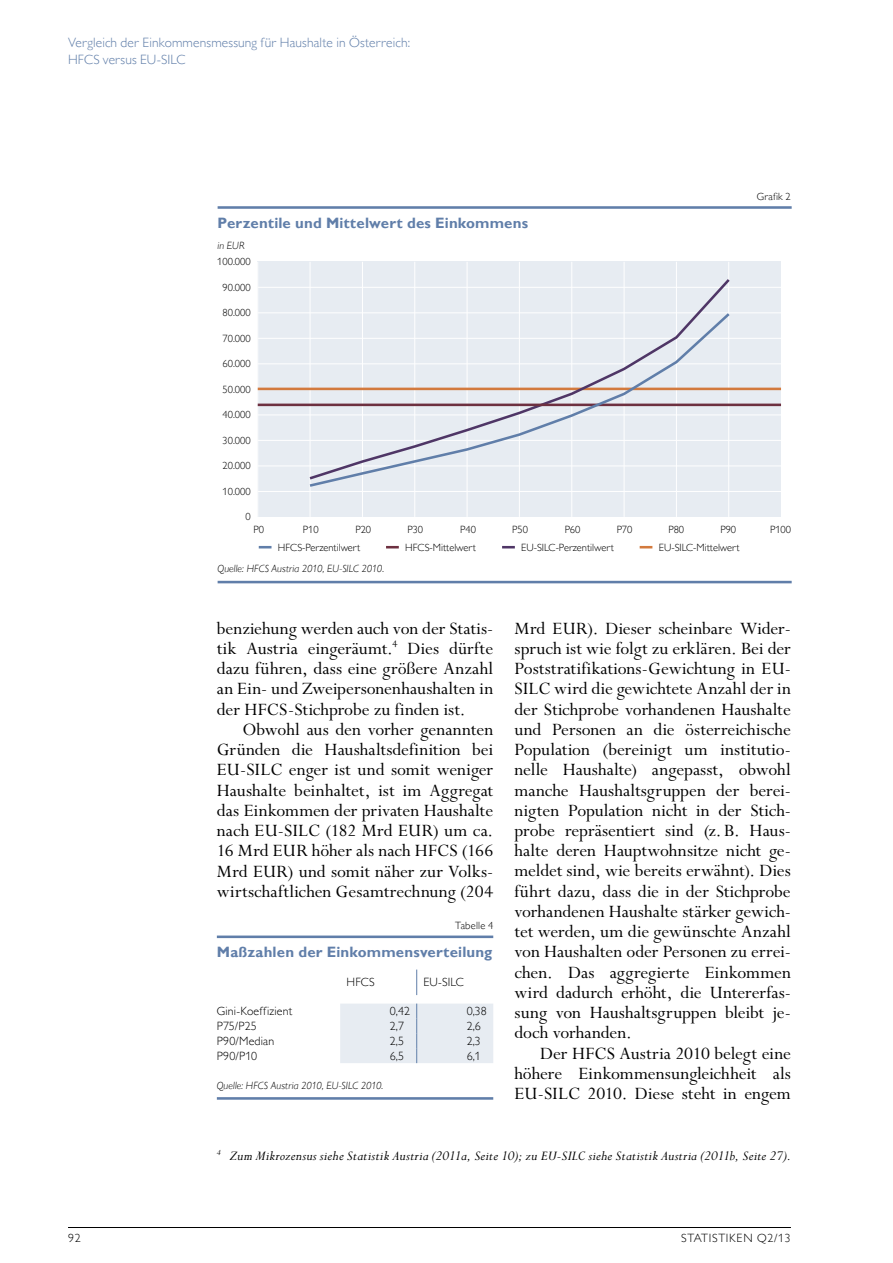
<style>
.page{position:relative;width:893px;height:1263px;background:#fff}
.page>*{position:absolute;margin:0;border:0;box-sizing:border-box;transform-origin:0 0}
.t1{font:19.5px/20.2px "Perpetua Std";color:#000;text-align:justify}
.t2{font:italic 15px "Perpetua Std";letter-spacing:.015em;color:#000}
.t3{font:700 15px "Gill Sans MT Pro";letter-spacing:.01em;color:#607ea9}
.t4{font:300 13.5px/16.5px "Gill Sans MT Pro";letter-spacing:.01em;color:#607ea9}
.t5{font:300 12px "Gill Sans MT Pro";letter-spacing:.015em;color:#000}
.t6{font:300 12px "Gill Sans MT Pro";letter-spacing:.06em;color:#000}
.t7{font:300 10.5px "Gill Sans MT Pro";color:#000}
.t8{font:italic 300 10.5px "Gill Sans MT Pro";letter-spacing:.005em;color:#000}
.t9{font:300 10.5px "Gill Sans MT Pro";letter-spacing:.02em;color:#000}
</style>
<div class="page">
<hr style="left:68px;top:1227px;width:723px;height:1px;background:#000">
<svg style="left:416px;top:969px;width:1px;height:26px"></svg>
<div style="left:340px;top:1003px;width:153px;height:60px;background:#e7ecf2"></div>
<hr style="left:217px;top:935px;width:276px;height:3px;background:#607ea9">
<hr style="left:217px;top:1097px;width:276px;height:3px;background:#607ea9">
<hr style="left:218px;top:206px;width:574px;height:3px;background:#607ea9">
<hr style="left:218px;top:581px;width:574px;height:2px;background:#607ea9">
<svg style="left:259px;top:546px;width:12px;height:2px"></svg>
<svg style="left:386px;top:546px;width:13px;height:2px"></svg>
<svg style="left:502px;top:546px;width:13px;height:2px"></svg>
<svg style="left:640px;top:546px;width:12px;height:2px"></svg>
<div style="left:258px;top:262px;width:523px;height:255px;background:#e7ecf2"></div>
<hr style="left:258px;top:287px;width:523px;height:1px;background:#fff">
<hr style="left:258px;top:312px;width:523px;height:1px;background:#fff">
<hr style="left:258px;top:338px;width:523px;height:1px;background:#fff">
<hr style="left:258px;top:363px;width:523px;height:1px;background:#fff">
<hr style="left:258px;top:414px;width:523px;height:1px;background:#fff">
<hr style="left:258px;top:440px;width:523px;height:1px;background:#fff">
<hr style="left:258px;top:465px;width:523px;height:1px;background:#fff">
<hr style="left:258px;top:491px;width:523px;height:1px;background:#fff">
<hr style="left:728px;top:262px;width:1px;height:255px;background:#fff">
<hr style="left:676px;top:262px;width:1px;height:255px;background:#fff">
<hr style="left:624px;top:262px;width:1px;height:255px;background:#fff">
<hr style="left:571px;top:262px;width:1px;height:255px;background:#fff">
<hr style="left:519px;top:262px;width:1px;height:255px;background:#fff">
<hr style="left:467px;top:262px;width:1px;height:255px;background:#fff">
<hr style="left:414px;top:262px;width:1px;height:255px;background:#fff">
<hr style="left:362px;top:262px;width:1px;height:255px;background:#fff">
<hr style="left:310px;top:262px;width:1px;height:255px;background:#fff">
<hr style="left:258px;top:388px;width:523px;height:2px;background:#d37a3e">
<hr style="left:258px;top:404px;width:523px;height:2px;background:#6d3040">
<svg style="left:307px;top:311px;width:425px;height:178px"></svg>
<p class="t4" style="left:68px;top:34px;width:344px">Vergleich der Einkommensmessung für Haushalte in Österreich:<br>HFCS versus EU-SILC</p>
<p class="t3" style="left:218px;top:213px;width:312px">Perzentile und Mittelwert des Einkommens</p>
<p class="t8" style="left:218px;top:239px;width:28px">in EUR</p>
<p class="t7" style="left:217px;top:255px;width:35px">100.000</p>
<p class="t7" style="left:223px;top:281px;width:30px">90.000</p>
<p class="t7" style="left:223px;top:306px;width:30px">80.000</p>
<p class="t7" style="left:223px;top:332px;width:30px">70.000</p>
<p class="t7" style="left:223px;top:357px;width:30px">60.000</p>
<p class="t7" style="left:223px;top:383px;width:30px">50.000</p>
<p class="t7" style="left:223px;top:408px;width:30px">40.000</p>
<p class="t7" style="left:223px;top:434px;width:30px">30.000</p>
<p class="t7" style="left:223px;top:459px;width:30px">20.000</p>
<p class="t7" style="left:223px;top:485px;width:30px">10.000</p>
<p class="t7" style="left:245px;top:510px;width:7px">0</p>
<p class="t7" style="left:757px;top:190px;width:36px">Grafik 2</p>
<p class="t7" style="left:253px;top:524px;width:12px">P0</p>
<p class="t7" style="left:303px;top:524px;width:17px">P10</p>
<p class="t7" style="left:355px;top:524px;width:17px">P20</p>
<p class="t7" style="left:407px;top:524px;width:17px">P30</p>
<p class="t7" style="left:460px;top:524px;width:17px">P40</p>
<p class="t7" style="left:512px;top:524px;width:17px">P50</p>
<p class="t7" style="left:565px;top:524px;width:17px">P60</p>
<p class="t7" style="left:617px;top:524px;width:17px">P70</p>
<p class="t7" style="left:668px;top:524px;width:17px">P80</p>
<p class="t7" style="left:720px;top:524px;width:17px">P90</p>
<p class="t7" style="left:770px;top:524px;width:23px">P100</p>
<p class="t7" style="left:278px;top:541px;width:84px">HFCS-Perzentilwert</p>
<p class="t7" style="left:405px;top:541px;width:72px">HFCS-Mittelwert</p>
<p class="t7" style="left:521px;top:541px;width:94px">EU-SILC-Perzentilwert</p>
<p class="t7" style="left:659px;top:541px;width:82px">EU-SILC-Mittelwert</p>
<p class="t8" style="left:218px;top:562px;width:168px">Quelle: HFCS Austria 2010, EU-SILC 2010.</p>
<p class="t1" style="left:217px;top:619px;width:278px">benziehung werden auch von der Statis&shy;tik Austria eingeräumt.<sup>4</sup> Dies dürfte dazu führen, dass eine größere Anzahl an Ein- und Zweipersonenhaushalten in der HFCS-Stichprobe zu finden ist.</p>
<p class="t1" style="left:217px;top:720px;width:278px;text-indent:26px">Obwohl aus den vorher genannten Gründen die Haushaltsdefinition bei EU-SILC enger ist und somit weniger Haushalte beinhaltet, ist im Aggregat das Einkommen der privaten Haushalte nach EU-SILC (182 Mrd EUR) um ca.<br>16 Mrd EUR höher als nach HFCS (166<br>Mrd EUR) und somit näher zur Volks&shy;wirtschaftlichen Gesamtrechnung (204</p>
<p class="t9" style="left:455px;top:919px;width:39px">Tabelle 4</p>
<p class="t3" style="left:217px;top:942px;width:277px">Maßzahlen der Einkommensverteilung</p>
<p class="t5" style="left:347px;top:975px;width:30px">HFCS</p>
<p class="t5" style="left:423px;top:975px;width:42px">EU-SILC</p>
<p class="t5" style="left:217px;top:1004px;width:77px">Gini-Koeffizient</p>
<p class="t5" style="left:390px;top:1004px;width:22px">0,42</p>
<p class="t5" style="left:467px;top:1004px;width:22px">0,38</p>
<p class="t5" style="left:217px;top:1019px;width:42px">P75/P25</p>
<p class="t5" style="left:390px;top:1019px;width:16px">2,7</p>
<p class="t5" style="left:467px;top:1019px;width:16px">2,6</p>
<p class="t5" style="left:217px;top:1034px;width:59px">P90/Median</p>
<p class="t5" style="left:390px;top:1034px;width:16px">2,5</p>
<p class="t5" style="left:467px;top:1034px;width:16px">2,3</p>
<p class="t5" style="left:217px;top:1048px;width:42px">P90/P10</p>
<p class="t5" style="left:390px;top:1048px;width:16px">6,5</p>
<p class="t5" style="left:467px;top:1048px;width:16px">6,1</p>
<p class="t8" style="left:217px;top:1079px;width:168px">Quelle: HFCS Austria 2010, EU-SILC 2010.</p>
<p class="t1" style="left:514px;top:618px;width:278px">Mrd EUR). Dieser scheinbare Wider&shy;spruch ist wie folgt zu erklären. Bei der Poststratifikations-Gewichtung in EU-SILC wird die gewichtete Anzahl der in der Stichprobe vorhandenen Haushalte und Personen an die österreichische Population (bereinigt um institutio&shy;nelle Haushalte) angepasst, obwohl manche Haushaltsgruppen der berei&shy;nigten Population nicht in der Stich&shy;probe repräsentiert sind (z.B. Haus&shy;halte deren Hauptwohnsitze nicht ge&shy;meldet sind, wie bereits erwähnt). Dies führt dazu, dass die in der Stichprobe vorhandenen Haushalte stärker gewich&shy;tet werden, um die gewünschte Anzahl von Haushalten oder Personen zu errei&shy;chen. Das aggregierte Einkommen wird dadurch erhöht, die Untererfas&shy;sung von Haushaltsgruppen bleibt je&shy;doch vorhanden.</p>
<p class="t1" style="left:514px;top:1044px;width:278px;text-indent:26px">Der HFCS Austria 2010 belegt eine höhere Einkommensungleichheit als EU-SILC 2010. Diese steht in engem</p>
<p class="t2" style="left:217px;top:1148px;width:576px"><sup>4</sup> Zum Mikrozensus siehe Statistik Austria (2011a, Seite 10); zu EU-SILC siehe Statistik Austria (2011b, Seite 27).</p>
<p class="t5" style="left:68px;top:1231px;width:14px">92</p>
<p class="t6" style="left:681px;top:1231px;width:111px">STATISTIKEN Q2/13</p>
</div>
